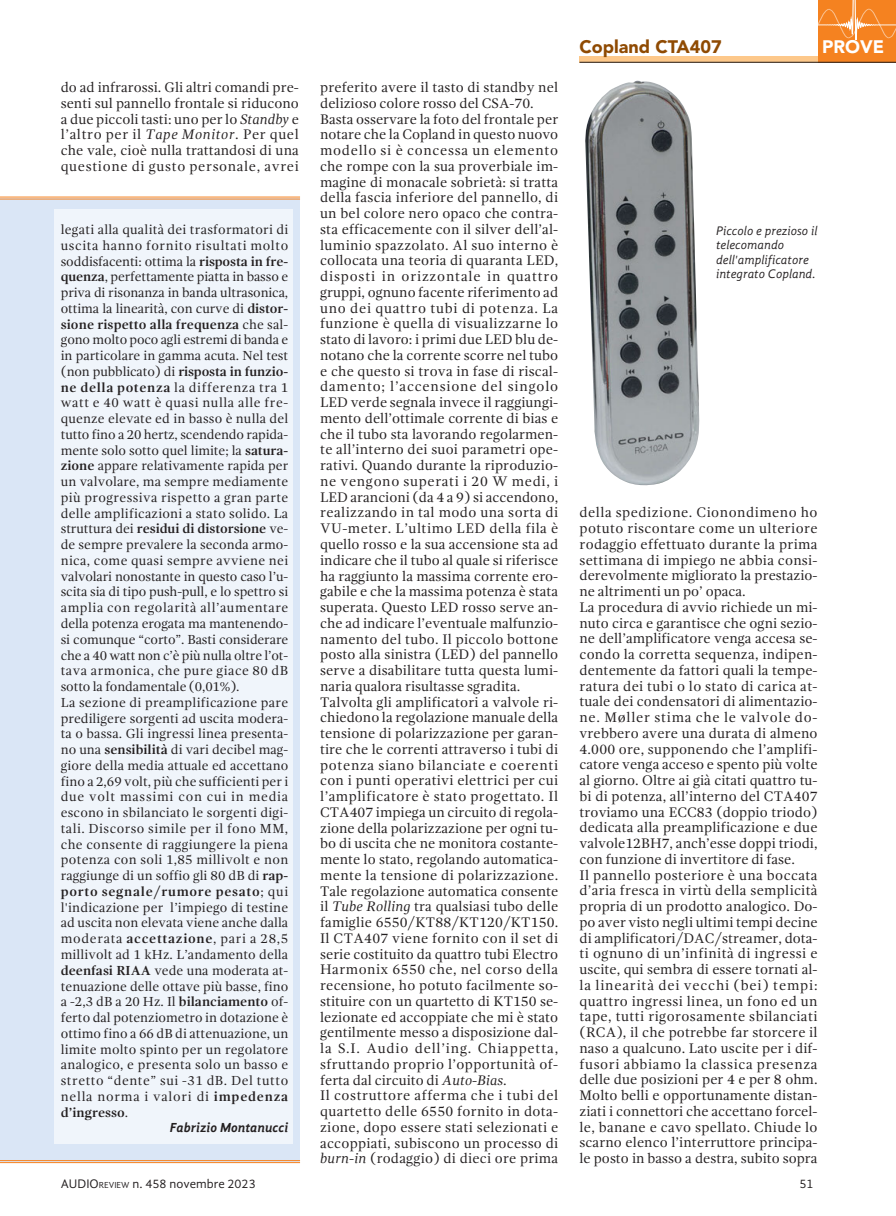
<style>
.page{position:relative;width:896px;height:1216px;background:#fff}
.page>*{position:absolute;margin:0;border:0;box-sizing:border-box;transform-origin:0 0}
.t1{font:900 18px "Avenir";color:#8f4a02}
.t2{font:900 18px "Avenir";color:#fff}
.t3{font:14.25px/15.8px "Gandhi Serif";letter-spacing:.005em;color:#231f20}
.t4{font:13.5px/15.8px "Gandhi Serif";letter-spacing:.005em;color:#231f20}
.t5{font:italic 700 13.5px "Gandhi Sans";color:#231f20}
.t6{font:italic 12.75px/14.2px "Gandhi Sans";color:#231f20}
.t7{font:12.75px "Gandhi Sans";color:#231f20}
.s1{font-style:italic}
.s2{font-weight:700}
.s3{font-size:9px}
</style>
<div class="page">
<div style="left:580px;top:56px;width:240px;height:6px;background:#fdc88a"></div>
<div style="left:818px;top:0;width:78px;height:63px;background:#f58220"></div>
<hr style="left:580px;top:62px;width:316px;height:1px;background:#231f20">
<svg style="left:818px;top:0;width:78px;height:40px"></svg>
<div style="left:0;top:198px;width:300px;height:963px;background:#dae6f6"></div>
<div style="left:54px;top:209px;width:239px;height:934px;background:#f0f5fb"></div>
<hr style="left:0;top:198px;width:300px;height:1px;background:#f58220">
<hr style="left:0;top:196px;width:300px;height:1px;background:#f58220">
<hr style="left:0;top:1162px;width:300px;height:1px;background:#f58220">
<hr style="left:0;top:1160px;width:300px;height:1px;background:#f58220">
<img style="left:585px;top:81px;width:115px;height:405px">
<p class="t3" style="left:61px;top:81px;width:240px;text-align:justify">do ad infrarossi. Gli altri comandi pre&shy;senti sul pannello frontale si riducono a due piccoli tasti: uno per lo <span class="s1">Standby</span> e l’altro per il <span class="s1">Tape Monitor</span>. Per quel che vale, cioè nulla trattandosi di una questione di gusto personale, avrei</p>
<p class="t3" style="left:320px;top:81px;width:240px">preferito avere il tasto di standby nel delizioso colore rosso del CSA-70.<br>Basta osservare la foto del frontale per notare che la Copland in questo nuovo modello si è concessa un elemento che rompe con la sua proverbiale im&shy;magine di monacale sobrietà: si tratta della fascia inferiore del pannello, di un bel colore nero opaco che contra&shy;sta efficacemente con il silver dell’al&shy;luminio spazzolato. Al suo interno è collocata una teoria di quaranta LED, disposti in orizzontale in quattro gruppi, ognuno facente riferimento ad uno dei quattro tubi di potenza. La funzione è quella di visualizzarne lo stato di lavoro: i primi due LED blu de&shy;notano che la corrente scorre nel tubo e che questo si trova in fase di riscal&shy;damento; l’accensione del singolo LED verde segnala invece il raggiungi&shy;mento dell’ottimale corrente di bias e che il tubo sta lavorando regolarmen&shy;te all’interno dei suoi parametri ope&shy;rativi. Quando durante la riproduzio&shy;ne vengono superati i 20 W medi, i LED arancioni (da 4 a 9) si accendono, realizzando in tal modo una sorta di VU-meter. L’ultimo LED della fila è quello rosso e la sua accensione sta ad indicare che il tubo al quale si riferisce ha raggiunto la massima corrente ero&shy;gabile e che la massima potenza è stata superata. Questo LED rosso serve an&shy;che ad indicare l’eventuale malfunzio&shy;namento del tubo. Il piccolo bottone posto alla sinistra (LED) del pannello serve a disabilitare tutta questa lumi&shy;naria qualora risultasse sgradita.<br>Talvolta gli amplificatori a valvole ri&shy;chiedono la regolazione manuale della tensione di polarizzazione per garan&shy;tire che le correnti attraverso i tubi di potenza siano bilanciate e coerenti con i punti operativi elettrici per cui l’amplificatore è stato progettato. Il CTA407 impiega un circuito di regola&shy;zione della polarizzazione per ogni tu&shy;bo di uscita che ne monitora costante&shy;mente lo stato, regolando automatica&shy;mente la tensione di polarizzazione.<br>Tale regolazione automatica consente il <span class="s1">Tube Rolling</span> tra qualsiasi tubo delle famiglie 6550/KT88/KT120/KT150.<br>Il CTA407 viene fornito con il set di serie costituito da quattro tubi Electro Harmonix 6550 che, nel corso della recensione, ho potuto facilmente so&shy;stituire con un quartetto di KT150 se&shy;lezionate ed accoppiate che mi è stato gentilmente messo a disposizione dal&shy;la S.I. Audio dell’ing. Chiappetta, sfruttando proprio l’opportunità of&shy;ferta dal circuito di <span class="s1">Auto-Bias</span>.<br>Il costruttore afferma che i tubi del quartetto delle 6550 fornito in dota&shy;zione, dopo essere stati selezionati e accoppiati, subiscono un processo di <span class="s1">burn-in</span> (rodaggio) di dieci ore prima</p>
<p class="t4" style="left:61px;top:223px;width:229px">legati alla qualità dei trasformatori di uscita hanno fornito risultati molto soddisfacenti: ottima la <span class="s2">risposta in fre&shy;quenza</span>, perfettamente piatta in basso e priva di risonanza in banda ultrasonica, ottima la linearità, con curve di <span class="s2">distor&shy;sione rispetto alla frequenza</span> che sal&shy;gono molto poco agli estremi di banda e in particolare in gamma acuta. Nel test (non pubblicato) di <span class="s2">risposta in funzio&shy;ne della potenza</span> la differenza tra 1 watt e 40 watt è quasi nulla alle fre&shy;quenze elevate ed in basso è nulla del tutto fino a 20 hertz, scendendo rapida&shy;mente solo sotto quel limite; la <span class="s2">satura&shy;zione</span> appare relativamente rapida per un valvolare, ma sempre mediamente più progressiva rispetto a gran parte delle amplificazioni a stato solido. La struttura dei <span class="s2">residui di distorsione</span> ve&shy;de sempre prevalere la seconda armo&shy;nica, come quasi sempre avviene nei valvolari nonostante in questo caso l’u&shy;scita sia di tipo push-pull, e lo spettro si amplia con regolarità all’aumentare della potenza erogata ma mantenendo&shy;si comunque “corto”. Basti considerare che a 40 watt non c’è più nulla oltre l’ot&shy;tava armonica, che pure giace 80 dB sotto la fondamentale (0,01%).<br>La sezione di preamplificazione pare prediligere sorgenti ad uscita modera&shy;ta o bassa. Gli ingressi linea presenta&shy;no una <span class="s2">sensibilità</span> di vari decibel mag&shy;giore della media attuale ed accettano fino a 2,69 volt, più che sufficienti per i due volt massimi con cui in media escono in sbilanciato le sorgenti digi&shy;tali. Discorso simile per il fono MM, che consente di raggiungere la piena potenza con soli 1,85 millivolt e non raggiunge di un soffio gli 80 dB di <span class="s2">rap&shy;porto segnale/rumore pesato</span>; qui l'indicazione per l’impiego di testine ad uscita non elevata viene anche dalla moderata <span class="s2">accettazione</span>, pari a 28,5 millivolt ad 1 kHz. L’andamento della <span class="s2">deenfasi RIAA</span> vede una moderata at&shy;tenuazione delle ottave più basse, fino a -2,3 dB a 20 Hz. Il <span class="s2">bilanciamento</span> of&shy;ferto dal potenziometro in dotazione è ottimo fino a 66 dB di attenuazione, un limite molto spinto per un regolatore analogico, e presenta solo un basso e stretto “dente” sui -31 dB. Del tutto nella norma i valori di <span class="s2">impedenza d’ingresso</span>.</p>
<p class="t5" style="left:170px;top:1122px;width:120px">Fabrizio Montanucci</p>
<p class="t1" style="left:580px;top:40px;width:144px">Copland CTA407</p>
<p class="t2" style="left:822px;top:39px;width:63px">PROVE</p>
<p class="t6" style="left:716px;top:225px;width:103px">Piccolo e prezioso il telecomando dell'amplificatore integrato Copland.</p>
<p class="t3" style="left:580px;top:506px;width:240px">della spedizione. Cionondimeno ho potuto riscontare come un ulteriore rodaggio effettuato durante la prima settimana di impiego ne abbia consi&shy;derevolmente migliorato la prestazio&shy;ne altrimenti un po’ opaca.<br>La procedura di avvio richiede un mi&shy;nuto circa e garantisce che ogni sezio&shy;ne dell’amplificatore venga accesa se&shy;condo la corretta sequenza, indipen&shy;dentemente da fattori quali la tempe&shy;ratura dei tubi o lo stato di carica at&shy;tuale dei condensatori di alimentazio&shy;ne. Møller stima che le valvole do&shy;vrebbero avere una durata di almeno 4.000 ore, supponendo che l’amplifi&shy;catore venga acceso e spento più volte al giorno. Oltre ai già citati quattro tu&shy;bi di potenza, all’interno del CTA407 troviamo una ECC83 (doppio triodo) dedicata alla preamplificazione e due valvole12BH7, anch’esse doppi triodi, con funzione di invertitore di fase.<br>Il pannello posteriore è una boccata d’aria fresca in virtù della semplicità propria di un prodotto analogico. Do&shy;po aver visto negli ultimi tempi decine di amplificatori/DAC/streamer, dota&shy;ti ognuno di un’infinità di ingressi e uscite, qui sembra di essere tornati al&shy;la linearità dei vecchi (bei) tempi: quattro ingressi linea, un fono ed un tape, tutti rigorosamente sbilanciati (RCA), il che potrebbe far storcere il naso a qualcuno. Lato uscite per i dif&shy;fusori abbiamo la classica presenza delle due posizioni per 4 e per 8 ohm.<br>Molto belli e opportunamente distan&shy;ziati i connettori che accettano forcel&shy;le, banane e cavo spellato. Chiude lo scarno elenco l’interruttore principa&shy;le posto in basso a destra, subito sopra</p>
<p class="t7" style="left:61px;top:1178px;width:196px">AUDIO<span class="s3">REVIEW</span> n. 458 novembre 2023</p>
<p class="t7" style="left:799px;top:1178px;width:16px">51</p>
</div>
